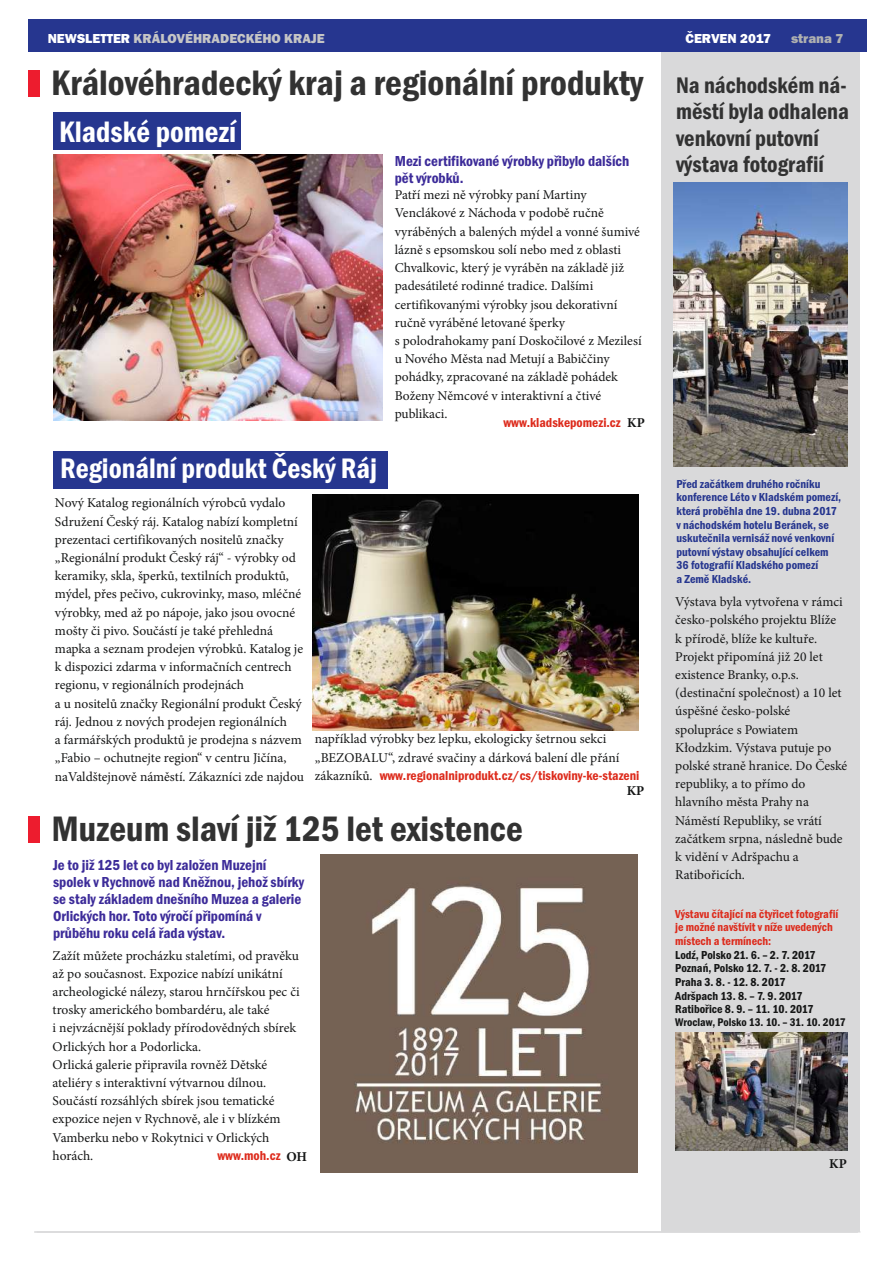
<style>
.page{position:relative;width:893px;height:1263px;background:#fff}
.page>*{position:absolute;margin:0;border:0;box-sizing:border-box;transform-origin:0 0}
.t1{font:600 condensed 36.6px "Franklin Gothic";color:#323232}
.t2{font:600 condensed 30.6px "Franklin Gothic";color:#fff}
.t3{font:600 condensed 29.25px "Franklin Gothic";color:#fff}
.t4{font:600 condensed 23.4px/26.4px "Franklin Gothic";color:#323232}
.t5{font:600 condensed 15px/17px "Franklin Gothic";color:#3c2b99}
.t6{font:13.5px/18.1px "Minion Pro";color:#151616}
.t7{font:600 condensed 13.5px "Franklin Gothic";color:#dd2b1c}
.t8{font:800 13.5px "Franklin Gothic";color:#c5c5c5}
.t9{font:800 13.5px "Franklin Gothic";color:#fff}
.t10{font:700 13.5px "Minion Pro";color:#151616}
.t11{font:800 13.5px "Franklin Gothic";color:#afb0b0}
.t12{font:600 condensed 12px/13.6px "Franklin Gothic";color:#26368f}
.t13{font:600 condensed 12px/13.6px "Franklin Gothic";color:#151616}
.t14{font:600 condensed 12px/13.6px "Franklin Gothic";color:#dd2b1c}
.t15{font:600 condensed 11.55px "Franklin Gothic";color:#151616}
.s1{color:#fff}
</style>
<div class="page">
<div style="left:53px;top:112px;width:188px;height:37px;background:#26368f"></div>
<div style="left:661px;top:51px;width:198px;height:1181px;background:#d9d9da"></div>
<div style="left:28px;top:20px;width:839px;height:32px;background:#26368f"></div>
<div style="left:28px;top:70px;width:12px;height:27px;background:#ed1c2e"></div>
<img style="left:675px;top:1032px;width:173px;height:118px">
<div style="left:53px;top:452px;width:335px;height:37px;background:#26368f"></div>
<div style="left:28px;top:816px;width:12px;height:26px;background:#ed1c2e"></div>
<img style="left:320px;top:855px;width:318px;height:317px">
<hr style="left:34px;top:1231px;width:824px;height:1px;background:#d9d9da">
<hr style="left:37px;top:1231px;width:824px;height:1px;background:#d9d9da">
<img style="left:54px;top:154px;width:329px;height:266px">
<img style="left:313px;top:495px;width:325px;height:235px">
<img style="left:673px;top:183px;width:174px;height:283px">
<p class="t8" style="left:48px;top:33px;width:278px"><span class="s1">NEWSLETTER</span> KRÁLOVÉHRADECKÉHO KRAJE</p>
<p class="t11" style="left:791px;top:34px;width:54px">strana 7</p>
<h3 class="t4" style="left:676px;top:74px;width:174px">Na náchodském ná&shy;městí byla odhalena venkovní putovní výstava fotografií</h3>
<p class="t9" style="left:686px;top:34px;width:87px">ČERVEN 2017</p>
<h1 class="t1" style="left:51px;top:70px;width:594px">Královéhradecký kraj a regionální produkty</h1>
<h2 class="t2" style="left:59px;top:120px;width:179px">Kladské pomezí</h2>
<p class="t5" style="left:395px;top:153px;width:236px">Mezi certifikované výrobky přibylo dalších pět výrobků.</p>
<p class="t6" style="left:395px;top:187px;width:248px">Patří mezi ně výrobky paní Martiny Venclákové z Náchoda v podobě ručně vyráběných a balených mýdel a vonné šumivé lázně s epsomskou solí nebo med z oblasti Chvalkovic, který je vyráběn na základě již padesátileté rodinné tradice. Dalšími certifikovanými výrobky jsou dekorativní ručně vyráběné letované šperky<br>s polodrahokamy paní Doskočilové z Mezilesí u Nového Města nad Metují a Babiččiny pohádky, zpracované na základě pohádek Boženy Němcové v interaktivní a čtivé publikaci.</p>
<h3 class="t3" style="left:60px;top:458px;width:318px">Regionální produkt Český Ráj</h3>
<p class="t6" style="left:55px;top:495px;width:251px">Nový Katalog regionálních výrobců vydalo Sdružení Český ráj. Katalog nabízí kompletní prezentaci certifikovaných nositelů značky „Regionální produkt Český ráj“ - výrobky od keramiky, skla, šperků, textilních produktů, mýdel, přes pečivo, cukrovinky, maso, mléčné výrobky, med až po nápoje, jako jsou ovocné mošty či pivo. Součástí je také přehledná mapka a seznam prodejen výrobků. Katalog je k dispozici zdarma v informačních centrech regionu, v regionálních prodejnách<br>a u nositelů značky Regionální produkt Český ráj. Jednou z nových prodejen regionálních<br>a farmářských produktů je prodejna s názvem „Fabio – ochutnejte region“ v centru Jičína, naValdštejnově náměstí. Zákazníci zde najdou</p>
<p class="t7" style="left:503px;top:418px;width:119px">www.kladskepomezi.cz</p>
<p class="t10" style="left:627px;top:417px;width:19px">KP</p>
<p class="t12" style="left:676px;top:478px;width:166px">Před začátkem druhého ročníku konference Léto v Kladském pomezí, která proběhla dne 19. dubna 2017 v náchodském hotelu Beránek, se uskutečnila vernisáž nové venkovní putovní výstavy obsahující celkem<br>36 fotografií Kladského pomezí<br>a Země Kladské.</p>
<p class="t6" style="left:675px;top:594px;width:174px">Výstava byla vytvořena v rámci česko-polského projektu Blíže<br>k přírodě, blíže ke kultuře.<br>Projekt připomíná již 20 let existence Branky, o.p.s. (destinační společnost) a 10 let úspěšné česko-polské spolupráce s Powiatem<br>Kłodzkim. Výstava putuje po polské straně hranice. Do České republiky, a to přímo do hlavního města Prahy na<br>Náměstí Republiky, se vrátí začátkem srpna, následně bude k vidění v Adršpachu a<br>Ratibořicích.</p>
<p class="t14" style="left:675px;top:908px;width:165px">Výstavu čítající na čtyřicet fotografií je možné navštívit v níže uvedených místech a termínech:</p>
<p class="t13" style="left:675px;top:949px;width:153px">Lodź, Polsko 21. 6. – 2. 7. 2017<br>Poznań, Polsko 12. 7. - 2. 8. 2017<br>Praha 3. 8. - 12. 8. 2017<br>Adršpach 13. 8. – 7. 9. 2017<br>Ratibořice 8. 9. – 11. 10. 2017</p>
<p class="t15" style="left:675px;top:1018px;width:172px">Wroclaw, Polsko 13. 10. – 31. 10. 2017</p>
<p class="t6" style="left:315px;top:731px;width:306px">například výrobky bez lepku, ekologicky šetrnou sekci „BEZOBALU“, zdravé svačiny a dárková balení dle přání zákazníků.</p>
<p class="t7" style="left:380px;top:770px;width:261px">www.regionalniprodukt.cz/cs/tiskoviny-ke-stazeni</p>
<h1 class="t1" style="left:51px;top:815px;width:473px">Muzeum slaví již 125 let existence</h1>
<p class="t5" style="left:53px;top:857px;width:253px">Je to již 125 let co byl založen Muzejní spolek v Rychnově nad Kněžnou, jehož sbírky se staly základem dnešního Muzea a galerie Orlických hor. Toto výročí připomíná v průběhu roku celá řada výstav.</p>
<p class="t10" style="left:627px;top:785px;width:19px">KP</p>
<p class="t6" style="left:53px;top:947px;width:249px">Zažít můžete procházku staletími, od pravěku až po současnost. Expozice nabízí unikátní archeologické nálezy, starou hrnčířskou pec či trosky amerického bombardéru, ale také<br>i nejvzácnější poklady přírodovědných sbírek Orlických hor a Podorlicka.<br>Orlická galerie připravila rovněž Dětské ateliéry s interaktivní výtvarnou dílnou.<br>Součástí rozsáhlých sbírek jsou tematické expozice nejen v Rychnově, ale i v blízkém Vamberku nebo v Rokytnici v Orlických horách.</p>
<p class="t7" style="left:217px;top:1150px;width:65px">www.moh.cz</p>
<p class="t10" style="left:286px;top:1151px;width:22px">OH</p>
<p class="t10" style="left:829px;top:1158px;width:19px">KP</p>
</div>
